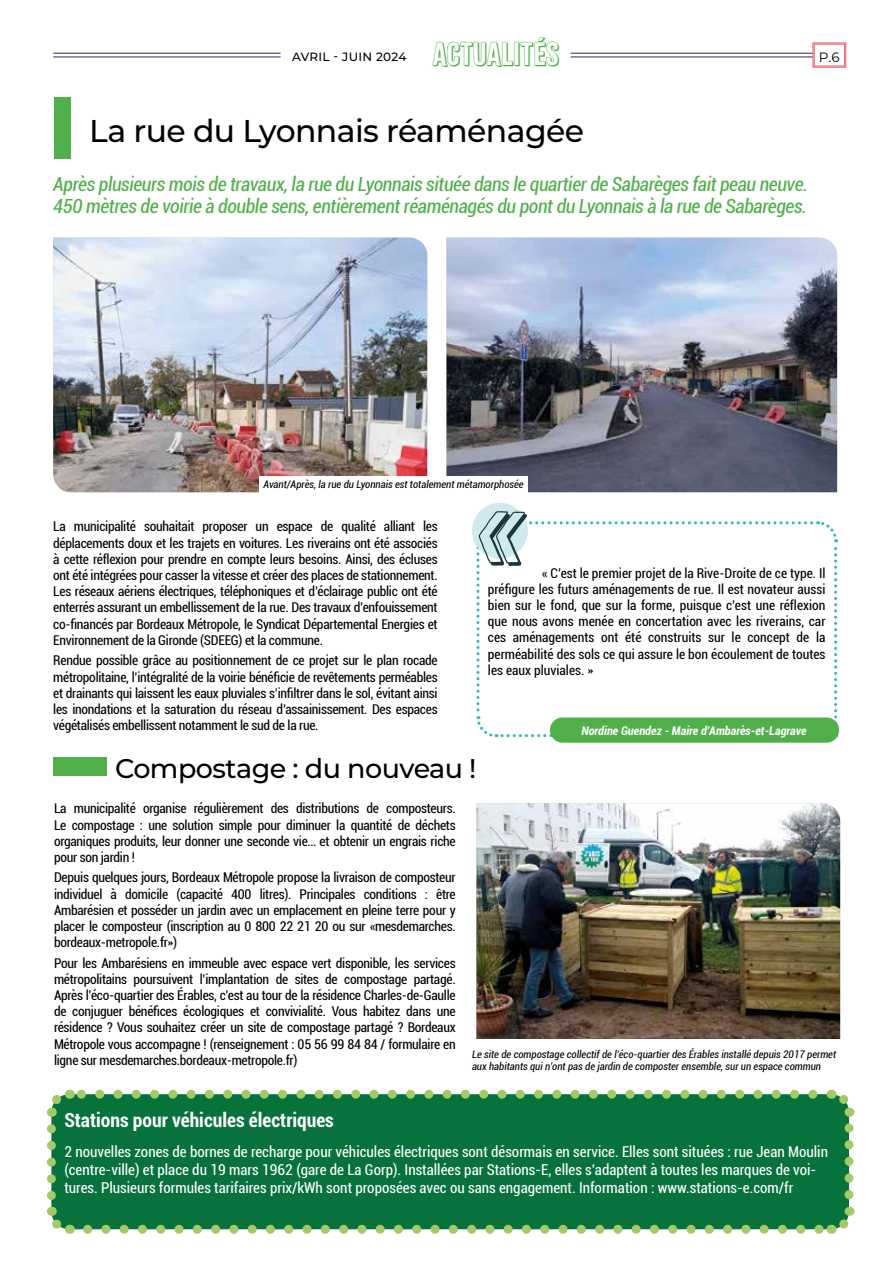
<style>
.page{position:relative;width:893px;height:1263px;background:#fff}
.page>*{position:absolute;margin:0;border:0;box-sizing:border-box;transform-origin:0 0}
.t1{font:italic 81px "Citrus Gothic Shadow";color:#1a353e}
.t2{font:500 31.5px "Montserrat";letter-spacing:-.02em;color:#000}
.t3{font:28.35px "Citrus Gothic Shadow";letter-spacing:.025em;color:#50af4a}
.t4{font:500 27px "Montserrat";letter-spacing:-.02em;color:#000}
.t5{font:italic condensed 19.5px/22.2px "Roboto";letter-spacing:-.02em;color:#50af4a}
.t6{font:700 condensed 19.5px "Roboto";color:#fff}
.t7{font:condensed 15px/18px "Roboto";color:#fff}
.t8{font:condensed 13.5px/16.2px "Roboto";letter-spacing:-.02em;color:#000;text-align:justify}
.t9{font:13.5px "Montserrat";color:#000}
.t10{font:italic 700 condensed 12px "Roboto";color:#fff}
.t11{font:500 12px "Montserrat";letter-spacing:.025em;color:#000}
.t12{font:italic condensed 10.5px/12.6px "Roboto";color:#000}
</style>
<div class="page">
<div style="left:54px;top:98px;width:17px;height:61px;background:#50af4a"></div>
<hr style="left:53px;top:53px;width:228px;height:1px;background:#252d5d">
<hr style="left:53px;top:57px;width:228px;height:1px;background:#252d5d">
<hr style="left:571px;top:53px;width:267px;height:1px;background:#252d5d">
<hr style="left:571px;top:57px;width:267px;height:1px;background:#252d5d">
<div style="left:53px;top:757px;width:53px;height:19px;background:#50af4a"></div>
<svg style="left:813px;top:43px;width:33px;height:24px"></svg>
<div style="left:814px;top:44px;width:31px;height:22px;border:1px solid #eb5c63"></div>
<svg style="left:476px;top:521px;width:362px;height:218px"></svg>
<div style="left:550px;top:717px;width:289px;height:26px;background:#50af4a;border-radius:13px"></div>
<div style="left:472px;top:503px;width:56px;height:56px;background:#d0e9ec;border-radius:50%"></div>
<img style="left:476px;top:803px;width:364px;height:236px">
<img style="left:53px;top:238px;width:374px;height:254px">
<img style="left:446px;top:238px;width:391px;height:254px">
<div style="left:51px;top:1094px;width:798px;height:135px;background:#07723b;border-radius:18px"></div>
<svg style="left:88px;top:1225px;width:734px;height:9px"></svg>
<svg style="left:78px;top:1090px;width:735px;height:9px"></svg>
<svg style="left:46px;top:1129px;width:28px;height:105px"></svg>
<svg style="left:831px;top:1206px;width:24px;height:28px"></svg>
<svg style="left:826px;top:1089px;width:29px;height:106px"></svg>
<svg style="left:47px;top:1089px;width:23px;height:28px"></svg>
<div style="left:259px;top:476px;width:269px;height:16px;background:#fff"></div>
<p class="t11" style="left:292px;top:48px;width:116px">AVRIL - JUIN 2024</p>
<h3 class="t3" style="left:433px;top:35px;width:127px">ACTUALITÉS</h3>
<p class="t9" style="left:819px;top:48px;width:22px">P.6</p>
<h2 class="t2" style="left:89px;top:109px;width:496px">La rue du Lyonnais réaménagée</h2>
<h3 class="t5" style="left:53px;top:172px;width:756px">Après plusieurs mois de travaux, la rue du Lyonnais située dans le quartier de Sabarèges fait peau neuve.<br>450 mètres de voirie à double sens, entièrement réaménagés du pont du Lyonnais à la rue de Sabarèges.</h3>
<p class="t12" style="left:264px;top:478px;width:262px">Avant/Après, la rue du Lyonnais est totalement métamorphosée</p>
<p class="t8" style="left:53px;top:518px;width:386px">La municipalité souhaitait proposer un espace de qualité alliant les déplacements doux et les trajets en voitures. Les riverains ont été associés à cette réflexion pour prendre en compte leurs besoins. Ainsi, des écluses ont été intégrées pour casser la vitesse et créer des places de stationnement.<br>Les réseaux aériens électriques, téléphoniques et d’éclairage public ont été enterrés assurant un embellissement de la rue. Des travaux d’enfouissement co-financés par Bordeaux Métropole, le Syndicat Départemental Energies et Environnement de la Gironde (SDEEG) et la commune.</p>
<p class="t8" style="left:53px;top:652px;width:386px">Rendue possible grâce au positionnement de ce projet sur le plan rocade métropolitaine, l’intégralité de la voirie bénéficie de revêtements perméables et drainants qui laissent les eaux pluviales s’infiltrer dans le sol, évitant ainsi les inondations et la saturation du réseau d’assainissement. Des espaces végétalisés embellissent notamment le sud de la rue.</p>
<h1 class="t1" style="left:475px;top:484px;width:48px">«</h1>
<p class="t8" style="left:488px;top:564px;width:339px;text-indent:54px">« C’est le premier projet de la Rive-Droite de ce type. Il préfigure les futurs aménagements de rue. Il est novateur aussi bien sur le fond, que sur la forme, puisque c’est une réflexion que nous avons menée en concertation avec les riverains, car ces aménagements ont été construits sur le concept de la perméabilité des sols ce qui assure le bon écoulement de toutes les eaux pluviales. »</p>
<p class="t10" style="left:581px;top:722px;width:227px">Nordine Guendez - Maire d’Ambarès-et-Lagrave</p>
<h3 class="t4" style="left:115px;top:749px;width:363px">Compostage : du nouveau !</h3>
<p class="t8" style="left:54px;top:800px;width:403px">La municipalité organise régulièrement des distributions de composteurs.<br>Le compostage : une solution simple pour diminuer la quantité de déchets organiques produits, leur donner une seconde vie… et obtenir un engrais riche pour son jardin !</p>
<p class="t8" style="left:54px;top:869px;width:403px">Depuis quelques jours, Bordeaux Métropole propose la livraison de composteur individuel à domicile (capacité 400 litres). Principales conditions : être Ambarésien et posséder un jardin avec un emplacement en pleine terre pour y placer le composteur (inscription au 0 800 22 21 20 ou sur «mesdemarches. bordeaux-metropole.fr»)</p>
<p class="t8" style="left:54px;top:954px;width:403px">Pour les Ambarésiens en immeuble avec espace vert disponible, les services métropolitains poursuivent l’implantation de sites de compostage partagé.<br>Après l’éco-quartier des Érables, c’est au tour de la résidence Charles-de-Gaulle de conjuguer bénéfices écologiques et convivialité. Vous habitez dans une résidence ? Vous souhaitez créer un site de compostage partagé ? Bordeaux Métropole vous accompagne ! (renseignement : 05 56 99 84 84 / formulaire en ligne sur mesdemarches.bordeaux-metropole.fr)</p>
<p class="t12" style="left:472px;top:1047px;width:366px">Le site de compostage collectif de l’éco-quartier des Érables installé depuis 2017 permet aux habitants qui n’ont pas de jardin de composter ensemble, sur un espace commun</p>
<h3 class="t6" style="left:64px;top:1106px;width:271px">Stations pour véhicules électriques</h3>
<p class="t7" style="left:64px;top:1142px;width:765px">2 nouvelles zones de bornes de recharge pour véhicules électriques sont désormais en service. Elles sont situées : rue Jean Moulin (centre-ville) et place du 19 mars 1962 (gare de La Gorp). Installées par Stations-E, elles s’adaptent à toutes les marques de voi&shy;tures. Plusieurs formules tarifaires prix/kWh sont proposées avec ou sans engagement. Information : www.stations-e.com/fr</p>
</div>
